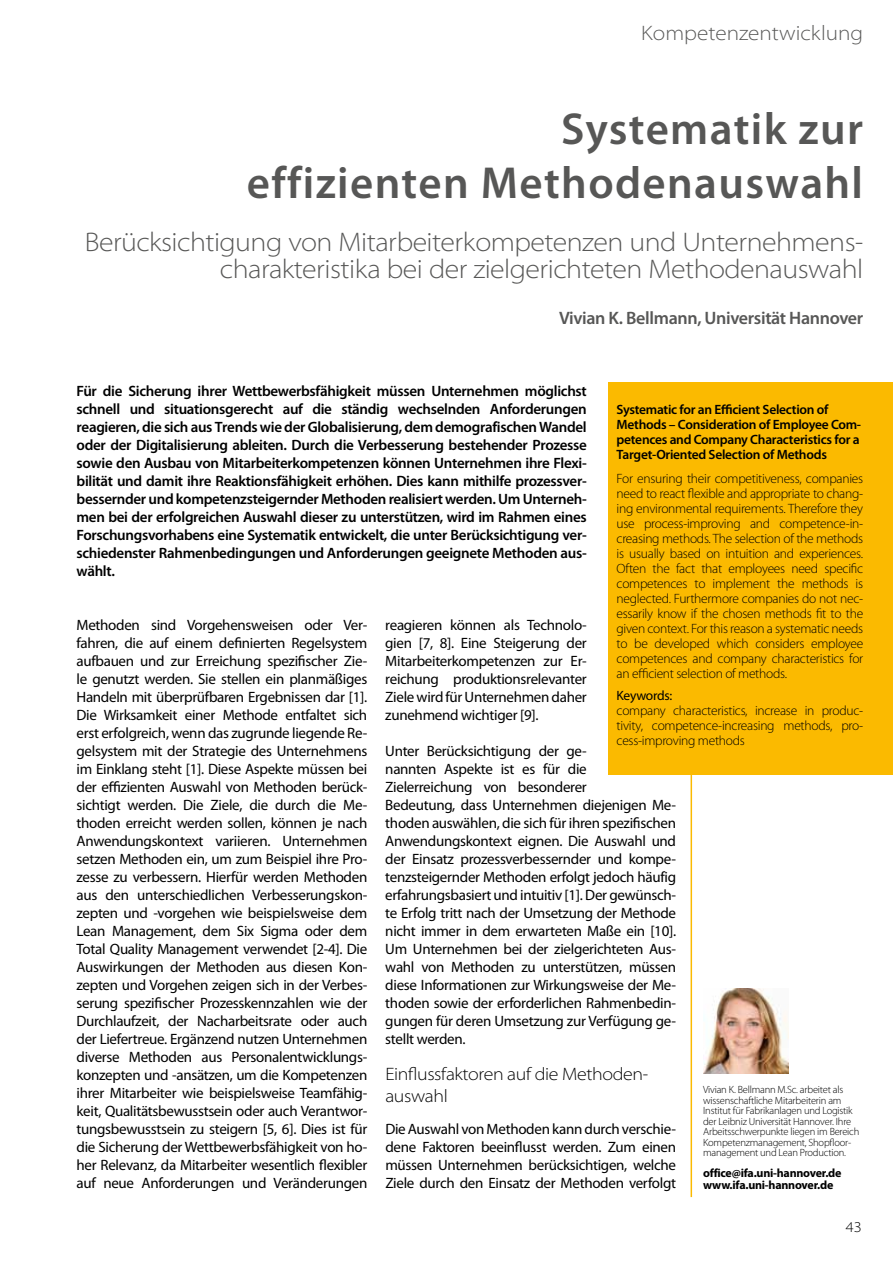
<style>
.page{position:relative;width:893px;height:1263px;background:#fff}
.page>*{position:absolute;margin:0;border:0;box-sizing:border-box;transform-origin:0 0}
.t1{font:600 45px/54px "Myriad Pro";letter-spacing:.03em;color:#575756;text-align:right}
.t2{font:300 semi-expanded 27px/27px "Myriad Pro";letter-spacing:-.02em;color:#575756;text-align:right}
.t3{font:300 semi-expanded 21px "Myriad Pro";color:#575756}
.t4{font:300 semi-expanded 18px/21.6px "Myriad Pro";letter-spacing:-.02em;color:#000}
.t5{font:600 18px "Myriad Pro";letter-spacing:-.02em;color:#575756}
.t6{font:15px/18px "Myriad Pro";letter-spacing:-.02em;color:#000;text-align:justify}
.t7{font:600 15px/18px "Myriad Pro";letter-spacing:-.02em;color:#000;text-align:justify}
.t8{font:300 semi-expanded 15px "Myriad Pro";color:#000}
.t9{font:300 13.5px/15px "Myriad Pro";letter-spacing:-.02em;color:#000;text-align:justify}
.t10{font:600 13.5px/15px "Myriad Pro";letter-spacing:-.02em;color:#000}
.t11{font:13.5px "Myriad Pro";letter-spacing:-.02em;color:#000}
.t12{font:700 12px/12px "Myriad Pro";letter-spacing:-.02em;color:#000}
.t13{font:300 10.5px/10.5px "Myriad Pro";letter-spacing:-.02em;color:#000}
</style>
<div class="page">
<hr style="left:691px;top:113px;width:1px;height:1084px;background:#fbba00">
<div style="left:60px;top:106px;width:803px;height:285px;background:#fff"></div>
<div style="left:608px;top:382px;width:285px;height:393px;background:#fbba00"></div>
<img style="left:703px;top:989px;width:85px;height:85px">
<h3 class="t3" style="left:641px;top:21px;width:223px">Kompetenzentwicklung</h3>
<h1 class="t1" style="left:247px;top:103px;width:618px">Systematik zur<br>effizienten Methodenauswahl</h1>
<h2 class="t2" style="left:85px;top:228px;width:780px">Berücksichtigung von Mitarbeiterkompetenzen und Unternehmens&shy;charakteristika bei der zielgerichteten Methodenauswahl</h2>
<p class="t5" style="left:559px;top:308px;width:306px">Vivian K. Bellmann, Universität Hannover</p>
<p class="t7" style="left:77px;top:382px;width:512px">Für die Sicherung ihrer Wettbewerbsfähigkeit müssen Unternehmen möglichst schnell und situationsgerecht auf die ständig wechselnden Anforderungen reagieren, die sich aus Trends wie der Globalisierung, dem demografischen Wandel oder der Digitalisierung ableiten. Durch die Verbesserung bestehender Prozesse sowie den Ausbau von Mitarbeiterkompetenzen können Unternehmen ihre Flexi&shy;bilität und damit ihre Reaktionsfähigkeit erhöhen. Dies kann mithilfe prozessver&shy;bessernder und kompetenzsteigernder Methoden realisiert werden. Um Unterneh&shy;men bei der erfolgreichen Auswahl dieser zu unterstützen, wird im Rahmen eines Forschungsvorhabens eine Systematik entwickelt, die unter Berücksichtigung ver&shy;schiedenster Rahmenbedingungen und Anforderungen geeignete Methoden aus&shy;wählt.</p>
<p class="t10" style="left:617px;top:402px;width:246px">Systematic for an Efficient Selection of Methods – Consideration of Employee Com&shy;petences and Company Characteristics for a Target-Oriented Selection of Methods</p>
<p class="t9" style="left:617px;top:471px;width:248px">For ensuring their competitiveness, companies need to react flexible and appropriate to chang&shy;ing environmental requirements. Therefore they use process-improving and competence-in&shy;creasing methods. The selection of the methods is usually based on intuition and experiences.<br>Often the fact that employees need specific competences to implement the methods is neglected. Furthermore companies do not nec&shy;essarily know if the chosen methods fit to the given context. For this reason a systematic needs to be developed which considers employee competences and company characteristics for an efficient selection of methods.</p>
<p class="t11" style="left:617px;top:688px;width:57px">Keywords:</p>
<p class="t9" style="left:617px;top:703px;width:248px">company characteristics, increase in produc&shy;tivity, competence-increasing methods, pro&shy;cess-improving methods</p>
<p class="t6" style="left:77px;top:616px;width:292px">Methoden sind Vorgehensweisen oder Ver&shy;fahren, die auf einem definierten Regelsystem aufbauen und zur Erreichung spezifischer Zie&shy;le genutzt werden. Sie stellen ein planmäßiges Handeln mit überprüfbaren Ergebnissen dar [1].<br>Die Wirksamkeit einer Methode entfaltet sich erst erfolgreich, wenn das zugrunde liegende Re&shy;gelsystem mit der Strategie des Unternehmens im Einklang steht [1]. Diese Aspekte müssen bei der effizienten Auswahl von Methoden berück&shy;sichtigt werden. Die Ziele, die durch die Me&shy;thoden erreicht werden sollen, können je nach Anwendungskontext variieren. Unternehmen setzen Methoden ein, um zum Beispiel ihre Pro&shy;zesse zu verbessern. Hierfür werden Methoden aus den unterschiedlichen Verbesserungskon&shy;zepten und -vorgehen wie beispielsweise dem Lean Management, dem Six Sigma oder dem Total Quality Management verwendet [2-4]. Die Auswirkungen der Methoden aus diesen Kon&shy;zepten und Vorgehen zeigen sich in der Verbes&shy;serung spezifischer Prozesskennzahlen wie der Durchlaufzeit, der Nacharbeitsrate oder auch der Liefertreue. Ergänzend nutzen Unternehmen diverse Methoden aus Personalentwicklungs&shy;konzepten und -ansätzen, um die Kompetenzen ihrer Mitarbeiter wie beispielsweise Teamfähig&shy;keit, Qualitätsbewusstsein oder auch Verantwor&shy;tungsbewusstsein zu steigern [5, 6]. Dies ist für die Sicherung der Wettbewerbsfähigkeit von ho&shy;her Relevanz, da Mitarbeiter wesentlich flexibler auf neue Anforderungen und Veränderungen</p>
<p class="t6" style="left:385px;top:616px;width:203px">reagieren können als Technolo&shy;gien [7, 8]. Eine Steigerung der Mitarbeiterkompetenzen zur Er&shy;reichung produktionsrelevanter Ziele wird für Unternehmen daher zunehmend wichtiger [9].</p>
<p class="t6" style="left:385px;top:742px;width:292px;text-align:left">Unter Berücksichtigung der ge-<br>nannten Aspekte ist es für die Zielerreichung von besonderer<br>Bedeutung, dass Unternehmen diejenigen Me&shy;thoden auswählen, die sich für ihren spezifischen Anwendungskontext eignen. Die Auswahl und der Einsatz prozessverbessernder und kompe&shy;tenzsteigernder Methoden erfolgt jedoch häufig erfahrungsbasiert und intuitiv [1]. Der gewünsch&shy;te Erfolg tritt nach der Umsetzung der Methode nicht immer in dem erwarteten Maße ein [10].<br>Um Unternehmen bei der zielgerichteten Aus&shy;wahl von Methoden zu unterstützen, müssen diese Informationen zur Wirkungsweise der Me&shy;thoden sowie der erforderlichen Rahmenbedin&shy;gungen für deren Umsetzung zur Verfügung ge&shy;stellt werden.</p>
<p class="t4" style="left:385px;top:1063px;width:264px">Einflussfaktoren auf die Methoden&shy;auswahl</p>
<p class="t6" style="left:385px;top:1120px;width:292px">Die Auswahl von Methoden kann durch verschie&shy;dene Faktoren beeinflusst werden. Zum einen müssen Unternehmen berücksichtigen, welche Ziele durch den Einsatz der Methoden verfolgt</p>
<p class="t13" style="left:703px;top:1085px;width:158px">Vivian K. Bellmann M.Sc. arbeitet als wissenschaftliche Mitarbeiterin am Institut für Fabrikanlagen und Logistik der Leibniz Universität Hannover. Ihre Arbeitsschwerpunkte liegen im Bereich Kompetenzmanagement, Shopfloor&shy;management und Lean Production.</p>
<p class="t12" style="left:703px;top:1167px;width:140px">office@ifa.uni-hannover.de www.ifa.uni-hannover.de</p>
<p class="t8" style="left:846px;top:1219px;width:17px">43</p>
</div>
